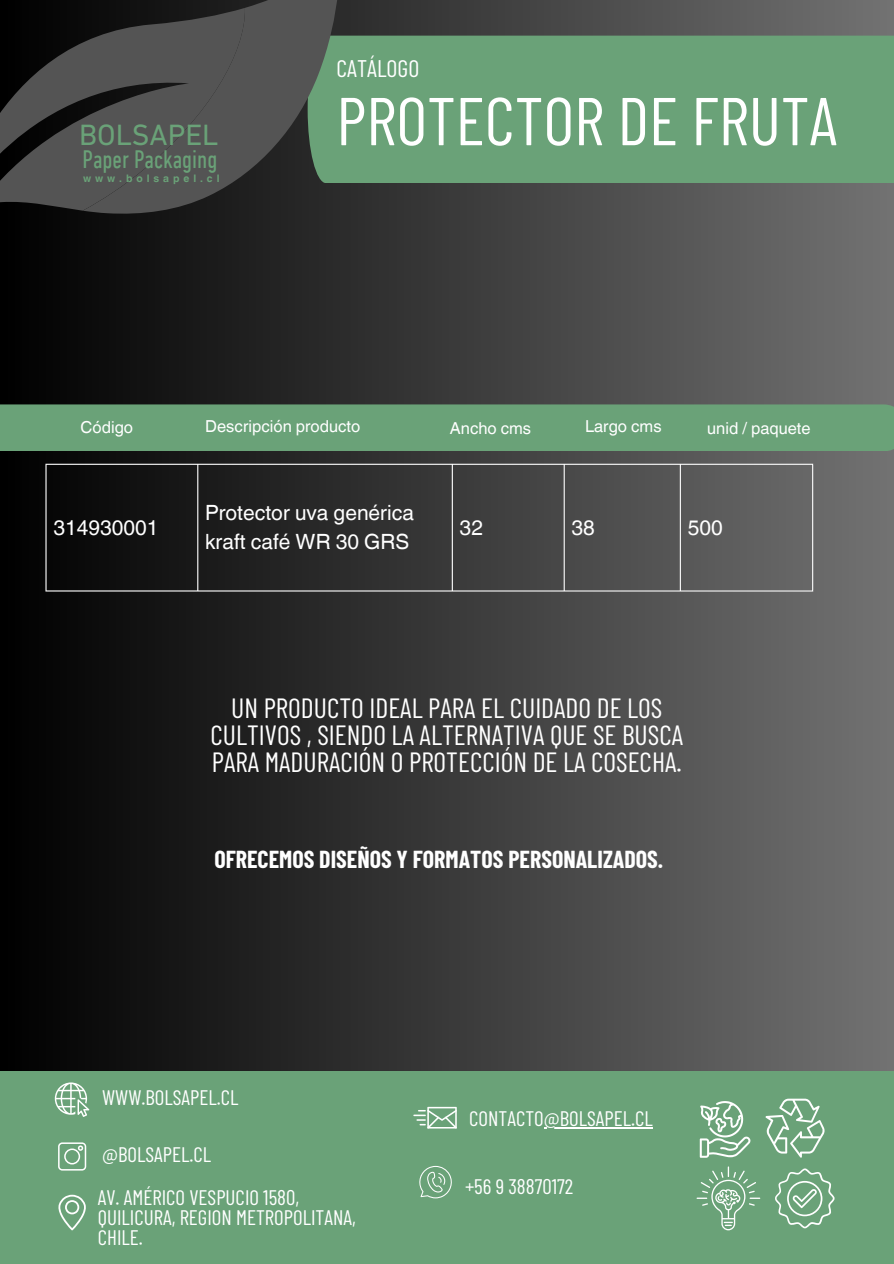
<style>
.page{position:relative;width:894px;height:1264px;background:#fff}
.page>*{position:absolute;margin:0;border:0;box-sizing:border-box;transform-origin:0 0}
.t1{font:67.5px "Barlow Condensed";color:#fff}
.t2{font:29.85px "DIN Next LT Pro";color:#6aa278}
.t3{font:27.75px/27px "Barlow Condensed";color:#fff;text-align:center}
.t4{font:condensed 25.8px "DIN Next LT Pro";color:#6aa278}
.t5{font:700 24px "Barlow Condensed";color:#fff}
.t6{font:24px "Barlow Condensed";color:#fff}
.t7{font:21px/20.2px "Barlow Condensed";color:#fff}
.t8{font:21px/29.2px "Helvetica World";color:#fff}
.t9{font:16.5px "Helvetica World";color:#fff}
.t10{font:700 10.35px "Helvetica World";letter-spacing:.38em;color:#6aa278}
</style>
<div class="page">
<div style="left:0;top:0;width:893px;height:1263px;background:linear-gradient(to right,#000,#727272)"></div>
<div style="left:0;top:404px;width:893px;height:47px;background:#6aa278"></div>
<div style="left:340px;top:36px;width:553px;height:147px;background:#6aa278"></div>
<svg style="left:83px;top:0;width:257px;height:215px;background:#454f48"></svg>
<svg style="left:0;top:8px;width:246px;height:205px;background:#404040"></svg>
<hr style="left:45px;top:465px;width:2px;height:125px;background:#fff">
<hr style="left:197px;top:465px;width:1px;height:125px;background:#fff">
<hr style="left:451px;top:465px;width:2px;height:125px;background:#fff">
<hr style="left:563px;top:465px;width:1px;height:125px;background:#fff">
<hr style="left:679px;top:465px;width:1px;height:125px;background:#fff">
<hr style="left:811px;top:465px;width:2px;height:125px;background:#fff">
<hr style="left:45px;top:464px;width:768px;height:1px;background:#fff">
<hr style="left:45px;top:590px;width:768px;height:1px;background:#fff">
<div style="left:0;top:1070px;width:893px;height:193px;background:#6aa278"></div>
<svg style="left:55px;top:1082px;width:34px;height:34px"></svg>
<svg style="left:413px;top:1106px;width:43px;height:22px"></svg>
<svg style="left:699px;top:1100px;width:51px;height:57px"></svg>
<svg style="left:765px;top:1098px;width:59px;height:59px;background:#89b594"></svg>
<svg style="left:774px;top:1168px;width:60px;height:60px;background:#83b18f"></svg>
<svg style="left:696px;top:1166px;width:64px;height:64px;background:#7dae8a"></svg>
<svg style="left:58px;top:1142px;width:28px;height:28px"></svg>
<svg style="left:58px;top:1194px;width:27px;height:36px"></svg>
<svg style="left:417px;top:1165px;width:37px;height:33px"></svg>
<hr style="left:543px;top:1127px;width:109px;height:1px;background:#fff">
<p class="t2" style="left:79px;top:122px;width:141px">BOLSAPEL</p>
<p class="t4" style="left:82px;top:148px;width:136px">Paper Packaging</p>
<p class="t10" style="left:83px;top:170px;width:138px">www.bolsapel.cl</p>
<p class="t6" style="left:336px;top:53px;width:84px">CATÁLOGO</p>
<p class="t1" style="left:336px;top:78px;width:502px">PROTECTOR DE FRUTA</p>
<h1 class="t9" style="left:80px;top:418px;width:54px">Código</h1>
<p class="t9" style="left:205px;top:416px;width:157px">Descripción producto</p>
<p class="t9" style="left:450px;top:418px;width:83px">Ancho cms</p>
<p class="t9" style="left:707px;top:418px;width:105px">unid / paquete</p>
<p class="t9" style="left:585px;top:416px;width:78px">Largo cms</p>
<p class="t8" style="left:53px;top:512px;width:107px">314930001</p>
<h2 class="t8" style="left:205px;top:498px;width:210px">Protector uva genérica kraft café WR 30 GRS</h2>
<h5 class="t8" style="left:459px;top:512px;width:25px">32</h5>
<p class="t8" style="left:571px;top:512px;width:25px">38</p>
<p class="t8" style="left:687px;top:512px;width:37px">500</p>
<h2 class="t3" style="left:210px;top:693px;width:474px">UN PRODUCTO IDEAL PARA EL CUIDADO DE LOS<br>CULTIVOS , SIENDO LA ALTERNATIVA QUE SE BUSCA<br>PARA MADURACIÓN O PROTECCIÓN DE LA COSECHA.</h2>
<p class="t5" style="left:214px;top:843px;width:450px">OFRECEMOS DISEÑOS Y FORMATOS PERSONALIZADOS.</p>
<p class="t7" style="left:102px;top:1086px;width:138px">WWW.BOLSAPEL.CL</p>
<p class="t7" style="left:102px;top:1143px;width:110px">@BOLSAPEL.CL</p>
<h6 class="t7" style="left:98px;top:1186px;width:259px">AV. AMÉRICO VESPUCIO 1580,<br>QUILICURA, REGION METROPOLITANA,<br>CHILE.</h6>
<p class="t7" style="left:469px;top:1107px;width:185px">CONTACTO@BOLSAPEL.CL</p>
<p class="t7" style="left:465px;top:1175px;width:110px">+56 9 38870172</p>
</div>
